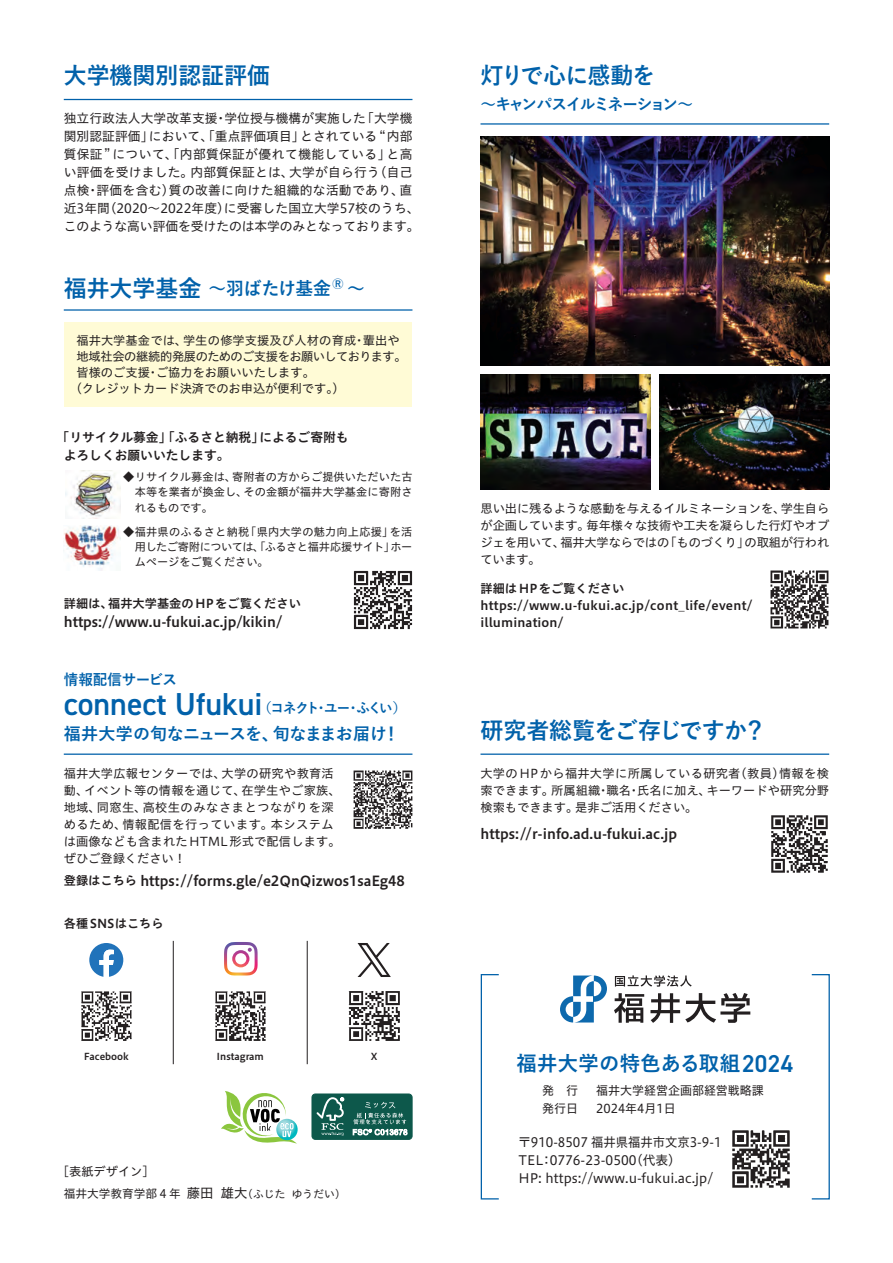
<style>
.page{position:relative;width:893px;height:1263px;background:#fff}
.page>*{position:absolute;margin:0;border:0;box-sizing:border-box;transform-origin:0 0}
.t1{font:600 31.8px "DIN2014";color:#0161aa}
.t2{font:700 23.4px "Yu Go";color:#0161aa}
.t3{font:700 23.4px "Yu Go";letter-spacing:-.045em;color:#0161aa}
.t4{font:700 20.7px "Yu Go";letter-spacing:.015em;color:#0161aa}
.t5{font:700 18px "Yu Go";letter-spacing:-.005em;color:#0161aa}
.t6{font:700 16.95px "Yu Go";letter-spacing:-.02em;color:#0161aa}
.t7{font:700 15.9px "Yu Go";letter-spacing:-.105em;color:#0161aa}
.t8{font:700 14.85px "Yu Go";letter-spacing:-.01em;color:#0161aa}
.t9{font:13.8px "Hiragino UD Sans Std W6";color:#231f20}
.t10{font:700 13.8px "Yu Go";letter-spacing:-.105em;color:#0161aa}
.t11{font:12.9px/18px "Hiragino UD Sans Std W4";color:#231f20;scale:.95 1}
.t12{font:12.75px/18.1px "Hiragino UD Sans Std W4";letter-spacing:.01em;color:#231f20}
.t13{font:12.75px/18.1px "Hiragino UD Sans Std W6";color:#231f20}
.t14{font:12.15px/17px "Hiragino UD Sans Std W4";color:#231f20;text-align:justify}
.t15{font:12.15px/17px "Hiragino UD Sans Std W4";letter-spacing:.02em;color:#231f20}
.t16{font:12.15px/17px "Hiragino UD Sans Std W6";letter-spacing:.01em;color:#231f20}
.t17{font:12.15px "Hiragino UD Sans Std W4";letter-spacing:-.035em;color:#231f20}
.t18{font:11.7px "Hiragino UD Sans Std W4";color:#231f20}
.t19{font:11.1px/15.5px "Hiragino UD Sans Std W4";letter-spacing:.005em;color:#231f20;text-align:justify}
.t20{font:9.6px "Hiragino UD Sans Std W6";color:#231f20}
.s1{font-size:23.4px}
.s2{font-size:12.15px}
.s3{font-size:13.35px}
.s4{font-size:10.65px}
.s5{font-family:"DIN2014";font-weight:600;font-size:24.45px}
</style>
<div class="page">
<hr style="left:64px;top:99px;width:348px;height:1px;background:#0161aa">
<img style="left:480px;top:136px;width:349px;height:230px">
<img style="left:480px;top:374px;width:171px;height:115px">
<img style="left:659px;top:374px;width:170px;height:115px">
<hr style="left:480px;top:123px;width:349px;height:2px;background:#0161aa">
<img style="left:770px;top:570px;width:59px;height:59px">
<hr style="left:480px;top:753px;width:349px;height:2px;background:#0161aa">
<img style="left:771px;top:815px;width:57px;height:58px">
<hr style="left:64px;top:753px;width:348px;height:2px;background:#0161aa">
<img style="left:353px;top:770px;width:59px;height:59px">
<svg style="left:480px;top:974px;width:350px;height:226px"></svg>
<hr style="left:64px;top:309px;width:348px;height:2px;background:#0161aa">
<div style="left:64px;top:323px;width:348px;height:84px;background:#fffbd6"></div>
<img style="left:353px;top:570px;width:59px;height:59px">
<img style="left:66px;top:470px;width:55px;height:49px">
<img style="left:64px;top:525px;width:57px;height:46px">
<svg style="left:560px;top:975px;width:47px;height:47px"></svg>
<svg style="left:614px;top:993px;width:30px;height:30px"></svg>
<svg style="left:650px;top:993px;width:100px;height:30px"></svg>
<svg style="left:615px;top:975px;width:77px;height:12px"></svg>
<div style="left:312px;top:1094px;width:100px;height:45px;background:#0d584b;border-radius:3px"></div>
<div style="left:312px;top:1094px;width:100px;height:45px;border:1px solid #0d584b;border-radius:3px"></div>
<svg style="left:221px;top:1091px;width:123px;height:53px"></svg>
<svg style="left:353px;top:1102px;width:54px;height:33px"></svg>
<svg style="left:89px;top:943px;width:34px;height:34px"></svg>
<img style="left:81px;top:991px;width:51px;height:50px">
<img style="left:348px;top:991px;width:52px;height:50px">
<hr style="left:173px;top:941px;width:1px;height:123px;background:#231f20">
<hr style="left:307px;top:941px;width:1px;height:123px;background:#231f20">
<img style="left:215px;top:991px;width:51px;height:50px">
<img style="left:224px;top:942px;width:34px;height:33px">
<svg style="left:358px;top:943px;width:33px;height:34px"></svg>
<h2 class="t2" style="left:64px;top:63px;width:208px">大学機関別認証評価</h2>
<p class="t12" style="left:64px;top:108px;width:357px">独⽴⾏政法⼈⼤学改⾰⽀援・学位授与機構が実施した「⼤学機関別認証評価」において、「重点評価項⽬ 」とされている“内部質保証”について、「内部質保証が優れて機能している」と⾼い評価を受けました。内部質保証とは、⼤学が⾃ ら⾏う（⾃⼰<br>点検・評価を含む）質の改善に向けた組織的な活動であり、直近3年間（2020～2022年度）に受審した国⽴⼤学57校のうち、このような⾼い評価を受けたのは本学のみとなっております。</p>
<h3 class="t5" style="left:64px;top:278px;width:303px"><span class="s1">福井大学基金</span>～羽ばたけ基金 <sup>Ⓡ</sup> ～</h3>
<p class="t14" style="left:77px;top:332px;width:325px">福井大学基金では、学生の修学支援及び人材の育成・輩出や</p>
<p class="t17" style="left:77px;top:347px;width:331px">地域社会の継続的発展のためのご支援をお願いしております。</p>
<p class="t14" style="left:77px;top:363px;width:240px">皆様のご支援・ご協力をお願いいたします。</p>
<p class="t14" style="left:70px;top:379px;width:277px">（クレジットカード決済でのお申込が便利です。）</p>
<p class="t13" style="left:64px;top:427px;width:286px;text-indent:-7px">「リサイクル募金」「ふるさと納税」によるご寄附もよろしくお願いいたします。</p>
<p class="t19" style="left:135px;top:468px;width:279px;text-indent:-11px">◆リサイクル募金は、寄附者の方からご提供いただいた古本等を業者が換金し、その金額が福井大学基金に寄附されるものです。</p>
<p class="t19" style="left:135px;top:523px;width:279px;text-indent:-11px">◆福井県のふるさと納税「県内大学の魅力向上応援」を活用したご寄附については、「ふるさと福井応援サイト」ホームページをご覧ください。</p>
<p class="t16" style="left:64px;top:594px;width:239px">詳細は、福井大学基金のHPをご覧ください</p>
<p class="t9" style="left:64px;top:611px;width:220px">https://www.u-fukui.ac.jp/kikin/</p>
<p class="t8" style="left:64px;top:671px;width:115px">情報配信サービス</p>
<h1 class="t1" style="left:64px;top:683px;width:200px">connect Ufukui</h1>
<p class="t10" style="left:258px;top:700px;width:149px">（コネクト・ユー・ふくい）</p>
<h3 class="t6" style="left:64px;top:724px;width:337px">福井大学の旬なニュースを、旬なままお届け！</h3>
<p class="t15" style="left:64px;top:765px;width:278px">福井大学広報センターでは、大学の研究や教育活動、イベント等の情報を通じて、在学生やご家族、地域、同窓生、高校生のみなさまとつながりを深めるため、情報配信を行っています。本システムは画像なども含まれたHTML形式で配信します。ぜひご登録ください！</p>
<p class="t9" style="left:64px;top:870px;width:343px"><span class="s2">登録はこちら</span> https://forms.gle/e2QnQizwos1saEg48</p>
<p class="t16" style="left:64px;top:914px;width:101px">各種SNSはこちら</p>
<p class="t20" style="left:84px;top:1049px;width:46px">Facebook</p>
<p class="t20" style="left:216px;top:1049px;width:49px">Instagram</p>
<p class="t20" style="left:371px;top:1049px;width:8px">X</p>
<p class="t14" style="left:57px;top:1162px;width:99px">［表紙デザイン］</p>
<p class="t18" style="left:64px;top:1184px;width:283px">福井大学教育学部４年 <span class="s3">藤田 雄大</span><span class="s4">（ふじた ゆうだい）</span></p>
<h2 class="t3" style="left:480px;top:63px;width:176px">灯りで心に感動を</h2>
<h3 class="t7" style="left:480px;top:95px;width:214px">～キャンパスイルミネーション～</h3>
<p class="t14" style="left:480px;top:499px;width:350px">思い出に残るような感動を与えるイルミネーションを、学生自らが企画しています。毎年様々な技術や工夫を凝らした行灯やオブジェを用いて、福井大学ならではの「ものづくり」の取組が行われています。</p>
<p class="t16" style="left:480px;top:580px;width:273px">詳細はHPをご覧くださいhttps://www.u-fukui.ac.jp/cont_life/event/ illumination/</p>
<h2 class="t2" style="left:480px;top:717px;width:287px">研究者総覧をご存じですか？</h2>
<p class="t14" style="left:480px;top:765px;width:350px">大学のHPから福井大学に所属している研究者（教員）情報を検索できます。所属組織・職名・氏名に加え、キーワードや研究分野検索もできます。是非ご活用ください。</p>
<p class="t9" style="left:480px;top:823px;width:198px">https://r-info.ad.u-fukui.ac.jp</p>
<h3 class="t4" style="left:516px;top:1052px;width:278px">福井大学の特色ある取組<span class="s5">2024</span></h3>
<p class="t14" style="left:542px;top:1081px;width:37px">発　行</p>
<p class="t14" style="left:596px;top:1081px;width:169px">福井大学経営企画部経営戦略課</p>
<p class="t14" style="left:542px;top:1099px;width:37px">発行日</p>
<p class="t14" style="left:596px;top:1099px;width:81px">2024年4月1日</p>
<p class="t11" style="left:519px;top:1132px;width:215px">〒910-8507 福井県福井市文京3-9-1<br>TEL：0776-23-0500（代表）<br>HP: https://www.u-fukui.ac.jp/</p>
</div>
